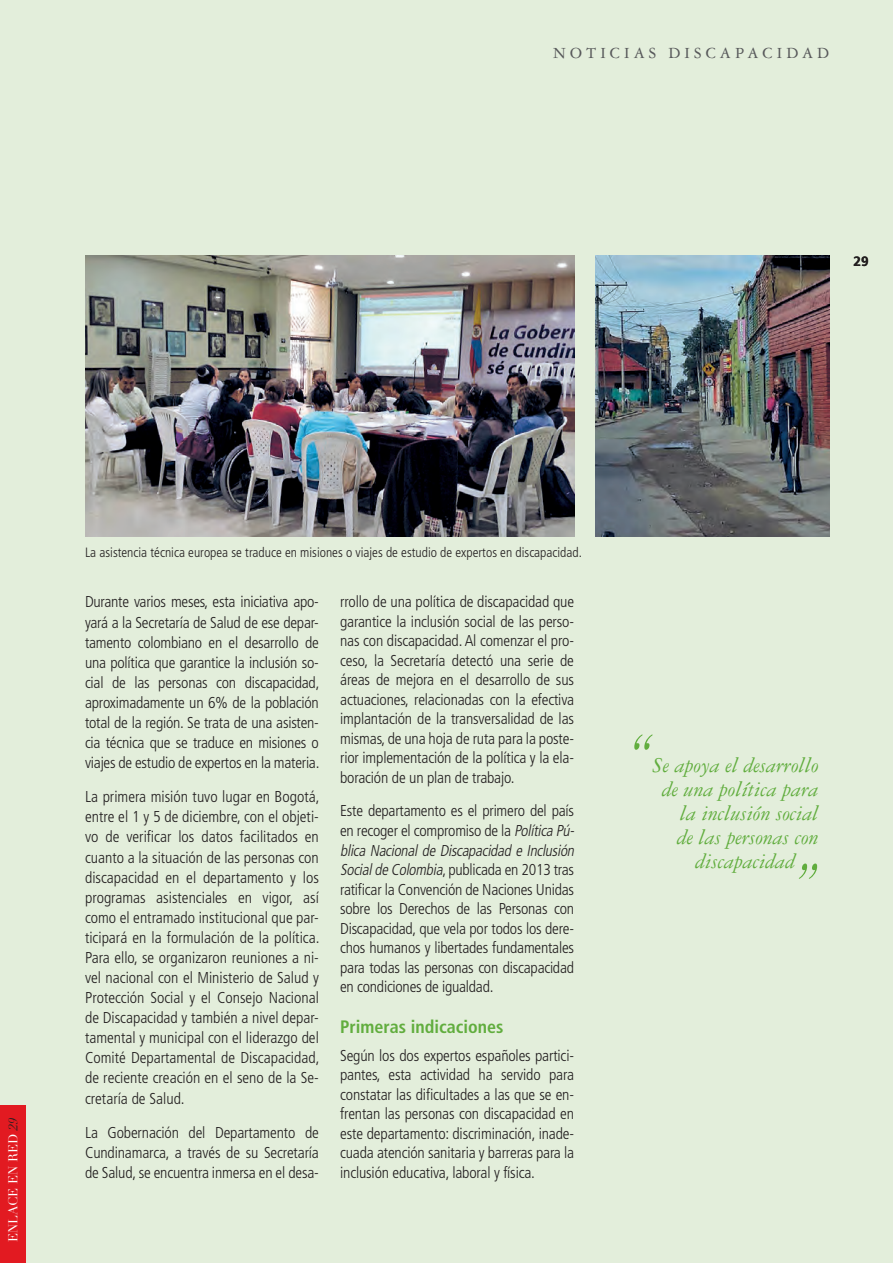
<style>
.page{position:relative;width:893px;height:1263px;background:#e3eedb}
.page>*{position:absolute;margin:0;border:0;box-sizing:border-box;transform-origin:0 0}
.t1{font:italic 60px "Garamond 3 LT Std";color:#61ad3e}
.t2{font:italic 22.5px "Garamond 3 LT Std";color:#61ad3e}
.t3{font:700 condensed 18px "Frutiger";color:#61ad3e}
.t4{font:16.5px "Garamond 3 LT Std";letter-spacing:.25em;color:#57585a}
.t5{font:300 condensed 15.75px/20.1px "Frutiger";letter-spacing:-.015em;color:#231f20;text-align:justify}
.t6{font:300 condensed 13.5px "Frutiger";color:#231f20}
.t7{font:700 13.5px "Frutiger";color:#231f20}
.t8{font:12.75px "Didot LH";color:#fff}
.s1{font-style:italic;color:#231f20}
.s2{font-style:italic}
</style>
<div class="page">
<img style="left:85px;top:255px;width:489px;height:281px">
<img style="left:595px;top:255px;width:234px;height:281px">
<div style="left:0;top:1106px;width:26px;height:157px;background:#e21a21"></div>
<p class="t4" style="left:553px;top:45px;width:30px">NOTI</p>
<p class="t4" style="left:610px;top:45px;width:181px">CIA S DI SCAPACIDAD</p>
<p class="t7" style="left:854px;top:253px;width:17px">29</p>
<p class="t8" style="left:6px;top:1242px;width:126px;rotate:-90deg">enlace en red <span class="s1">29</span></p>
<p class="t6" style="left:85px;top:544px;width:498px">La asistencia técnica europea se traduce en misiones o viajes de estudio de expertos en discapacidad.</p>
<p class="t5" style="left:85px;top:592px;width:236px">Durante varios meses, esta iniciativa apo&shy;yará a la Secretaría de Salud de ese depar&shy;tamento colombiano en el desarrollo de una política que garantice la inclusión so&shy;cial de las personas con discapacidad, aproximadamente un 6% de la población total de la región. Se trata de una asisten&shy;cia técnica que se traduce en misiones o viajes de estudio de expertos en la materia.</p>
<p class="t5" style="left:85px;top:787px;width:236px">La primera misión tuvo lugar en Bogotá, entre el 1 y 5 de diciembre, con el objeti&shy;vo de verificar los datos facilitados en cuanto a la situación de las personas con discapacidad en el departamento y los programas asistenciales en vigor, así como el entramado institucional que par&shy;ticipará en la formulación de la política.<br>Para ello, se organizaron reuniones a ni&shy;vel nacional con el Ministerio de Salud y Protección Social y el Consejo Nacional de Discapacidad y también a nivel depar&shy;tamental y municipal con el liderazgo del Comité Departamental de Discapacidad, de reciente creación en el seno de la Se&shy;cretaría de Salud.</p>
<p class="t5" style="left:85px;top:1122px;width:235px">La Gobernación del Departamento de Cundinamarca, a través de su Secretaría de Salud, se encuentra inmersa en el desa-</p>
<p class="t5" style="left:340px;top:592px;width:235px;line-height:19.5px">rrollo de una política de discapacidad que garantice la inclusión social de las perso&shy;nas con discapacidad. Al comenzar el pro&shy;ceso, la Secretaría detectó una serie de áreas de mejora en el desarrollo de sus actuaciones, relacionadas con la efectiva implantación de la transversalidad de las mismas, de una hoja de ruta para la poste&shy;rior implementación de la política y la ela&shy;boración de un plan de trabajo.</p>
<p class="t5" style="left:340px;top:801px;width:239px;line-height:19.5px;text-align:left">Este departamento es el primero del país en recoger el compromiso de la <span class="s2">Política Pú&shy;blica Nacional de Discapacidad e Inclusión SocialdeColombia</span>, publicada en 2013 tras ratificar la Convención de Naciones Unidas sobre los Derechos de las Personas con Discapacidad, que vela por todos los dere&shy;chos humanos y libertades fundamentales para todas las personas con discapacidad en condiciones de igualdad.</p>
<p class="t3" style="left:340px;top:1016px;width:165px">Primeras indicaciones</p>
<p class="t5" style="left:340px;top:1046px;width:235px;line-height:19.5px">Según los dos expertos españoles partici&shy;pantes, esta actividad ha servido para constatar las dificultades a las que se en&shy;frentan las personas con discapacidad en este departamento: discriminación, inade&shy;cuada atención sanitaria y barreras para la inclusión educativa, laboral y física.</p>
<h1 class="t1" style="left:630px;top:722px;width:25px">“</h1>
<h2 class="t2" style="left:653px;top:753px;width:167px">Se apoya el desarrollo</h2>
<h2 class="t2" style="left:662px;top:777px;width:158px">de una política para</h2>
<h2 class="t2" style="left:680px;top:801px;width:140px">la inclusión social</h2>
<h2 class="t2" style="left:677px;top:825px;width:143px">de las personas con</h2>
<h2 class="t2" style="left:695px;top:849px;width:101px">discapacidad</h2>
<h1 class="t1" style="left:795px;top:851px;width:25px">”</h1>
</div>
